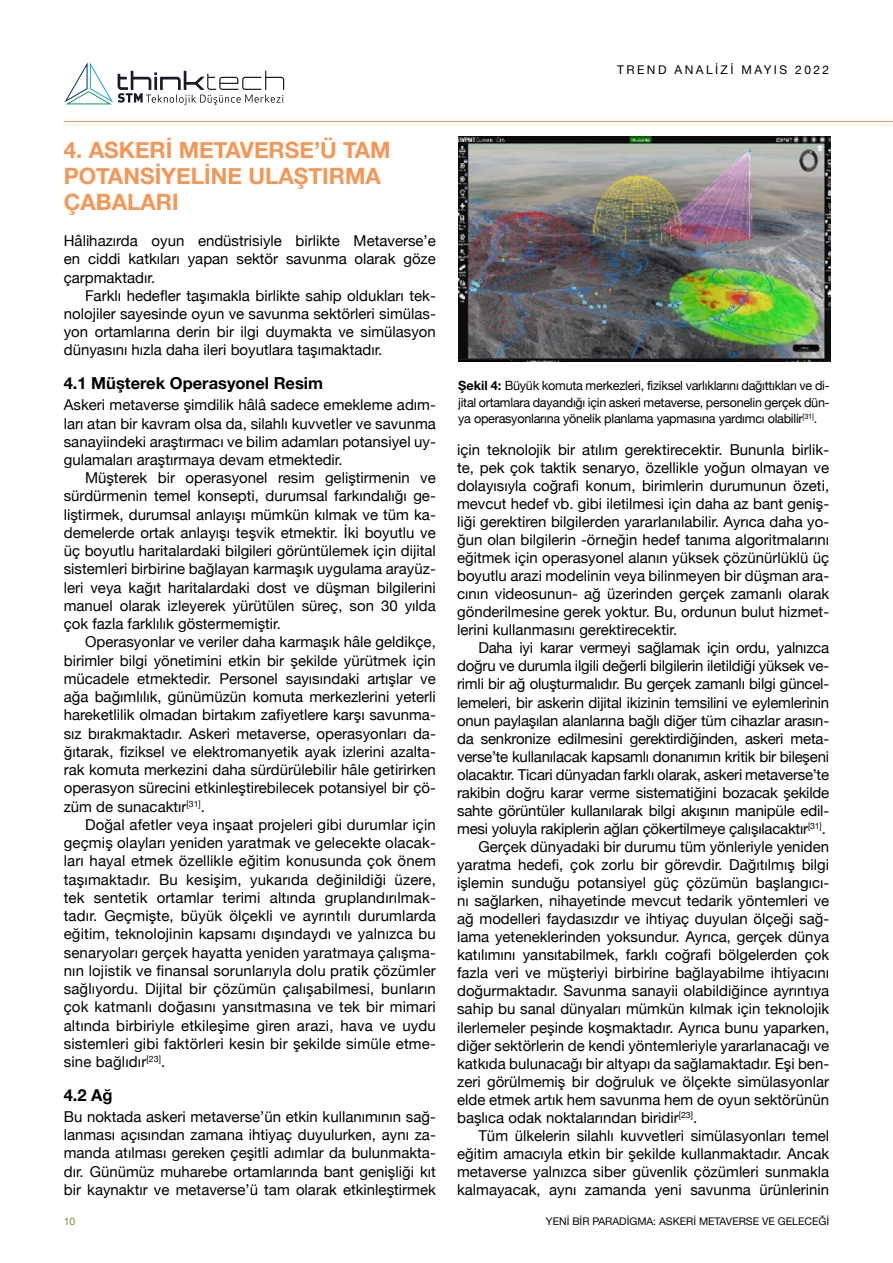
<style>
.page{position:relative;width:893px;height:1263px;background:#fff}
.page>*{position:absolute;margin:0;border:0;box-sizing:border-box;transform-origin:0 0}
.t1{font:700 22.5px/25.8px "Helvetica Neue";color:#f49655}
.t2{font:700 16.5px "Helvetica Neue";color:#000}
.t3{font:15px/18.3px "Helvetica Neue";color:#000;text-align:justify}
.t4{font:12.75px/16.5px "Helvetica Neue";letter-spacing:-.02em;color:#000;text-align:justify}
.t5{font:12px "Helvetica Neue";letter-spacing:.2em;color:#000}
.t6{font:10.5px "Helvetica Neue";color:#000}
.t7{font:10.5px "Helvetica Neue";color:#768d2e}
.s1{font-weight:700}
</style>
<div class="page">
<hr style="left:64px;top:121px;width:829px;height:1px;background:#f49655">
<svg style="left:64px;top:62px;width:220px;height:43px"></svg>
<img style="left:458px;top:136px;width:372px;height:226px">
<p class="t5" style="left:617px;top:61px;width:213px">TREND ANALİZİ MAYIS 2022</p>
<h1 class="t1" style="left:64px;top:138px;width:328px">4. ASKERİ METAVERSE’Ü TAM<br>POTANSİYELİNE ULAŞTIRMA<br>ÇABALARI</h1>
<p class="t3" style="left:64px;top:232px;width:374px">Hâlihazırda oyun endüstrisiyle birlikte Metaverse’e en ciddi katkıları yapan sektör savunma olarak göze çarpmaktadır.</p>
<p class="t3" style="left:64px;top:287px;width:374px;text-indent:21px">Farklı hedefler taşımakla birlikte sahip oldukları tek&shy;nolojiler sayesinde oyun ve savunma sektörleri simülas&shy;yon ortamlarına derin bir ilgi duymakta ve simülasyon dünyasını hızla daha ileri boyutlara taşımaktadır.</p>
<p class="t2" style="left:64px;top:370px;width:261px">4.1 Müşterek Operasyonel Resim</p>
<p class="t3" style="left:64px;top:397px;width:374px">Askeri metaverse şimdilik hâlâ sadece emekleme adım&shy;ları atan bir kavram olsa da, silahlı kuvvetler ve savunma sanayiindeki araştırmacı ve bilim adamları potansiyel uy&shy;gulamaları araştırmaya devam etmektedir.</p>
<p class="t3" style="left:64px;top:470px;width:374px;text-indent:21px">Müşterek bir operasyonel resim geliştirmenin ve sürdürmenin temel konsepti, durumsal farkındalığı ge&shy;liştirmek, durumsal anlayışı mümkün kılmak ve tüm ka&shy;demelerde ortak anlayışı teşvik etmektir. İki boyutlu ve üç boyutlu haritalardaki bilgileri görüntülemek için dijital sistemleri birbirine bağlayan karmaşık uygulama arayüz&shy;leri veya kağıt haritalardaki dost ve düşman bilgilerini manuel olarak izleyerek yürütülen süreç, son 30 yılda çok fazla farklılık göstermemiştir.</p>
<p class="t3" style="left:64px;top:634px;width:374px;text-indent:21px">Operasyonlar ve veriler daha karmaşık hâle geldikçe, birimler bilgi yönetimini etkin bir şekilde yürütmek için mücadele etmektedir. Personel sayısındaki artışlar ve ağa bağımlılık, günümüzün komuta merkezlerini yeterli hareketlilik olmadan birtakım zafiyetlere karşı savunma&shy;sız bırakmaktadır. Askeri metaverse, operasyonları da&shy;ğıtarak, fiziksel ve elektromanyetik ayak izlerini azalta&shy;rak komuta merkezini daha sürdürülebilir hâle getirirken operasyon sürecini etkinleştirebilecek potansiyel bir çö&shy;züm de sunacaktır<sup>[31]</sup>.</p>
<p class="t3" style="left:64px;top:816px;width:374px;text-indent:21px">Doğal afetler veya inşaat projeleri gibi durumlar için geçmiş olayları yeniden yaratmak ve gelecekte olacak&shy;ları hayal etmek özellikle eğitim konusunda çok önem taşımaktadır. Bu kesişim, yukarıda değinildiği üzere, tek sentetik ortamlar terimi altında gruplandırılmak&shy;tadır. Geçmişte, büyük ölçekli ve ayrıntılı durumlarda eğitim, teknolojinin kapsamı dışındaydı ve yalnızca bu senaryoları gerçek hayatta yeniden yaratmaya çalışma&shy;nın lojistik ve finansal sorunlarıyla dolu pratik çözümler sağlıyordu. Dijital bir çözümün çalışabilmesi, bunların çok katmanlı doğasını yansıtmasına ve tek bir mimari altında birbiriyle etkileşime giren arazi, hava ve uydu sistemleri gibi faktörleri kesin bir şekilde simüle etme&shy;sine bağlıdır<sup>[23]</sup>.</p>
<p class="t2" style="left:64px;top:1082px;width:50px">4.2 Ağ</p>
<p class="t3" style="left:64px;top:1108px;width:374px">Bu noktada askeri metaverse’ün etkin kullanımının sağ&shy;lanması açısından zamana ihtiyaç duyulurken, aynı za&shy;manda atılması gereken çeşitli adımlar da bulunmakta&shy;dır. Günümüz muharebe ortamlarında bant genişliği kıt bir kaynaktır ve metaverse’ü tam olarak etkinleştirmek</p>
<p class="t4" style="left:458px;top:378px;width:373px"><span class="s1">Şekil 4:</span> Büyük komuta merkezleri, fiziksel varlıklarını dağıttıkları ve di&shy;jital ortamlara dayandığı için askeri metaverse, personelin gerçek dün&shy;ya operasyonlarına yönelik planlama yapmasına yardımcı olabilir<sup>[31]</sup>.</p>
<p class="t3" style="left:457px;top:441px;width:374px">için teknolojik bir atılım gerektirecektir. Bununla birlik&shy;te, pek çok taktik senaryo, özellikle yoğun olmayan ve dolayısıyla coğrafi konum, birimlerin durumunun özeti, mevcut hedef vb. gibi iletilmesi için daha az bant geniş&shy;liği gerektiren bilgilerden yararlanılabilir. Ayrıca daha yo&shy;ğun olan bilgilerin -örneğin hedef tanıma algoritmalarını eğitmek için operasyonel alanın yüksek çözünürlüklü üç boyutlu arazi modelinin veya bilinmeyen bir düşman ara&shy;cının videosunun- ağ üzerinden gerçek zamanlı olarak gönderilmesine gerek yoktur. Bu, ordunun bulut hizmet&shy;lerini kullanmasını gerektirecektir.</p>
<p class="t3" style="left:478px;top:640px;width:352px">Daha iyi karar vermeyi sağlamak için ordu, yalnızca</p>
<p class="t3" style="left:457px;top:658px;width:374px">doğru ve durumla ilgili değerli bilgilerin iletildiği yüksek ve-</p>
<p class="t3" style="left:457px;top:676px;width:374px">rimli bir ağ oluşturmalıdır. Bu gerçek zamanlı bilgi güncel-</p>
<p class="t3" style="left:457px;top:694px;width:374px">lemeleri, bir askerin dijital ikizinin temsilini ve eylemlerinin</p>
<p class="t3" style="left:457px;top:712px;width:374px">onun paylaşılan alanlarına bağlı diğer tüm cihazlar arasın-</p>
<p class="t3" style="left:457px;top:730px;width:374px">da senkronize edilmesini gerektirdiğinden, askeri meta-</p>
<p class="t3" style="left:457px;top:748px;width:374px">verse’te kullanılacak kapsamlı donanımın kritik bir bileşeni</p>
<p class="t3" style="left:457px;top:766px;width:374px">olacaktır. Ticari dünyadan farklı olarak, askeri metaverse’te</p>
<p class="t3" style="left:457px;top:784px;width:374px">rakibin doğru karar verme sistematiğini bozacak şekilde</p>
<p class="t3" style="left:457px;top:802px;width:374px">sahte görüntüler kullanılarak bilgi akışının manipüle edil-</p>
<p class="t3" style="left:457px;top:820px;width:370px">mesi yoluyla rakiplerin ağları çökertilmeye çalışılacaktır<sup>[31]</sup>.</p>
<p class="t3" style="left:478px;top:838px;width:352px">Gerçek dünyadaki bir durumu tüm yönleriyle yeniden</p>
<p class="t3" style="left:457px;top:856px;width:374px">yaratma hedefi, çok zorlu bir görevdir. Dağıtılmış bilgi</p>
<p class="t3" style="left:457px;top:874px;width:374px">işlemin sunduğu potansiyel güç çözümün başlangıcı-</p>
<p class="t3" style="left:457px;top:892px;width:374px">nı sağlarken, nihayetinde mevcut tedarik yöntemleri ve</p>
<p class="t3" style="left:457px;top:910px;width:374px">ağ modelleri faydasızdır ve ihtiyaç duyulan ölçeği sağ-</p>
<p class="t3" style="left:457px;top:928px;width:374px">lama yeteneklerinden yoksundur. Ayrıca, gerçek dünya</p>
<p class="t3" style="left:457px;top:947px;width:374px">katılımını yansıtabilmek, farklı coğrafi bölgelerden çok</p>
<p class="t3" style="left:457px;top:965px;width:374px">fazla veri ve müşteriyi birbirine bağlayabilme ihtiyacını</p>
<p class="t3" style="left:457px;top:983px;width:374px">doğurmaktadır. Savunma sanayii olabildiğince ayrıntıya</p>
<p class="t3" style="left:457px;top:1001px;width:374px">sahip bu sanal dünyaları mümkün kılmak için teknolojik</p>
<p class="t3" style="left:457px;top:1019px;width:374px">ilerlemeler peşinde koşmaktadır. Ayrıca bunu yaparken,</p>
<p class="t3" style="left:457px;top:1037px;width:374px">diğer sektörlerin de kendi yöntemleriyle yararlanacağı ve</p>
<p class="t3" style="left:457px;top:1055px;width:374px">katkıda bulunacağı bir altyapı da sağlamaktadır. Eşi ben-</p>
<p class="t3" style="left:457px;top:1073px;width:374px">zeri görülmemiş bir doğruluk ve ölçekte simülasyonlar</p>
<p class="t3" style="left:457px;top:1091px;width:374px">elde etmek artık hem savunma hem de oyun sektörünün</p>
<p class="t3" style="left:457px;top:1109px;width:242px">başlıca odak noktalarından biridir<sup>[23]</sup>.</p>
<p class="t3" style="left:478px;top:1127px;width:352px">Tüm ülkelerin silahlı kuvvetleri simülasyonları temel</p>
<p class="t3" style="left:457px;top:1145px;width:374px">eğitim amacıyla etkin bir şekilde kullanmaktadır. Ancak</p>
<p class="t3" style="left:457px;top:1163px;width:374px">metaverse yalnızca siber güvenlik çözümleri sunmakla</p>
<p class="t3" style="left:457px;top:1181px;width:374px">kalmayacak, aynı zamanda yeni savunma ürünlerinin</p>
<p class="t7" style="left:64px;top:1214px;width:13px">10</p>
<p class="t6" style="left:546px;top:1214px;width:285px">YENİ BİR PARADİGMA: ASKERİ METAVERSE VE GELECEĞİ</p>
</div>
